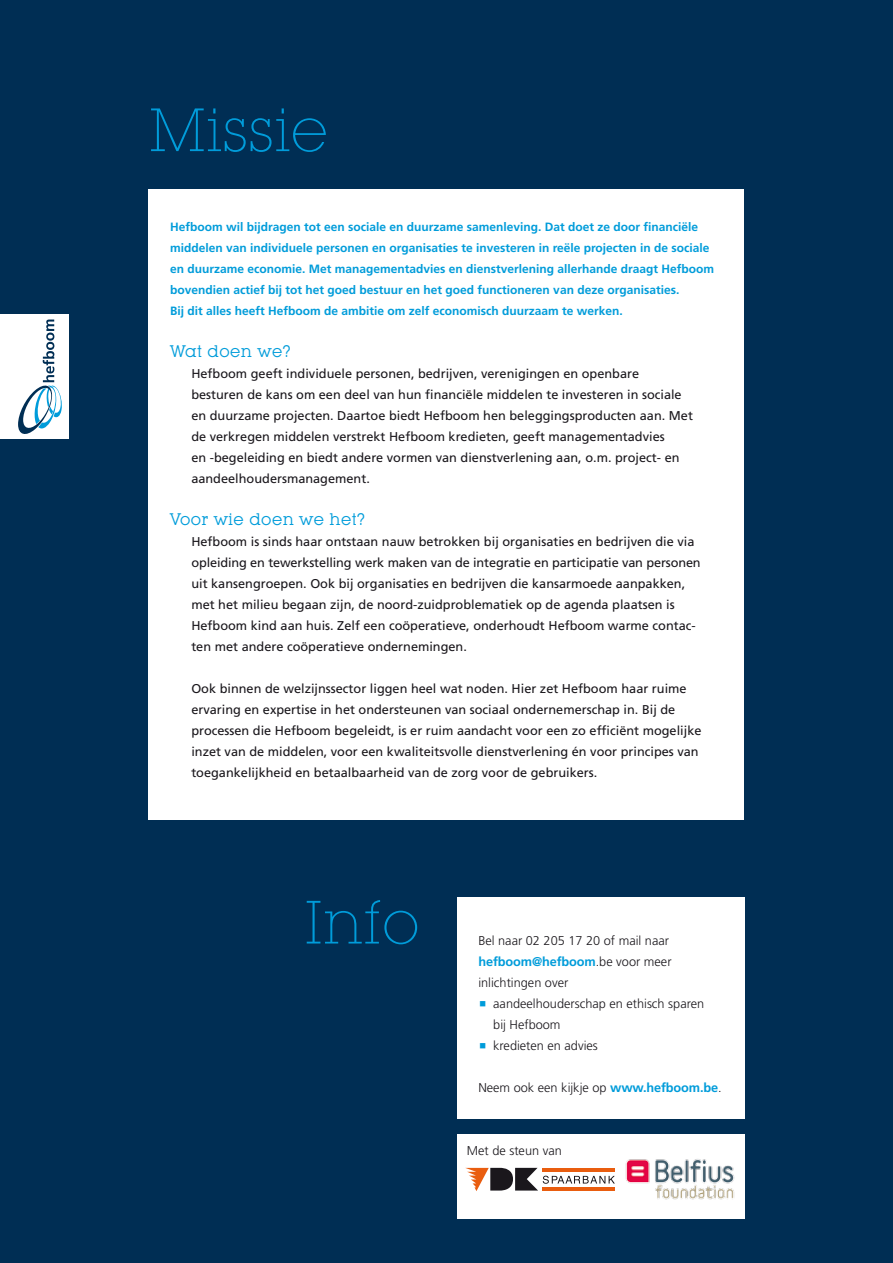
<style>
.page{position:relative;width:893px;height:1263px;background:#002e54}
.page>*{position:absolute;margin:0;border:0;box-sizing:border-box;transform-origin:0 0}
.t1{font:300 60px "Lubalin Graph IT Cby BT Xtra";color:#009cda}
.t2{font:16.5px "Lubalin Graph IT Cby BT";letter-spacing:.025em;color:#009cda}
.t3{font:12.75px/21px "Frutiger";color:#1a171c}
.t4{font:300 12.75px/21px "Frutiger";color:#1a171c}
.t5{font:700 12px/21px "Frutiger";color:#009cda}
.s1{font-weight:700;color:#009cda}
</style>
<div class="page">
<div style="left:0;top:314px;width:68px;height:125px;background:#fff"></div>
<svg style="left:18px;top:319px;width:44px;height:115px"></svg>
<div style="left:149px;top:189px;width:595px;height:630px;background:#fff"></div>
<div style="left:457px;top:898px;width:287px;height:221px;background:#fff"></div>
<div style="left:457px;top:1134px;width:287px;height:84px;background:#fff"></div>
<svg style="left:466px;top:1168px;width:149px;height:23px"></svg>
<img style="left:625px;top:1159px;width:110px;height:41px">
<h1 class="t1" style="left:149px;top:93px;width:181px">Missie</h1>
<p class="t5" style="left:170px;top:216px;width:546px">Hefboom wil bijdragen tot een sociale en duurzame samenleving. Dat doet ze door financiële middelen van individuele personen en organisaties te investeren in reële projecten in de sociale en duurzame economie. Met managementadvies en dienstverlening allerhande draagt Hefboom bovendien actief bij tot het goed bestuur en het goed functioneren van deze organisaties.<br>Bij dit alles heeft Hefboom de ambitie om zelf economisch duurzaam te werken.</p>
<p class="t2" style="left:170px;top:341px;width:122px">Wat doen we?</p>
<p class="t3" style="left:191px;top:363px;width:503px">Hefboom geeft individuele personen, bedrijven, verenigingen en openbare besturen de kans om een deel van hun financiële middelen te investeren in sociale en duurzame projecten. Daartoe biedt Hefboom hen beleggingsproducten aan. Met de verkregen middelen verstrekt Hefboom kredieten, geeft managementadvies<br>en -begeleiding en biedt andere vormen van dienstverlening aan, o.m. project- en aandeelhoudersmanagement.</p>
<p class="t2" style="left:170px;top:509px;width:196px">Voor wie doen we het?</p>
<p class="t3" style="left:191px;top:531px;width:511px">Hefboom is sinds haar ontstaan nauw betrokken bij organisaties en bedrijven die via opleiding en tewerkstelling werk maken van de integratie en participatie van personen uit kansengroepen. Ook bij organisaties en bedrijven die kansarmoede aanpakken, met het milieu begaan zijn, de noord-zuidproblematiek op de agenda plaatsen is Hefboom kind aan huis. Zelf een coöperatieve, onderhoudt Hefboom warme contac&shy;ten met andere coöperatieve ondernemingen.</p>
<p class="t3" style="left:191px;top:678px;width:512px">Ook binnen de welzijnssector liggen heel wat noden. Hier zet Hefboom haar ruime ervaring en expertise in het ondersteunen van sociaal ondernemerschap in. Bij de processen die Hefboom begeleidt, is er ruim aandacht voor een zo efficiënt mogelijke inzet van de middelen, voor een kwaliteitsvolle dienstverlening én voor principes van toegankelijkheid en betaalbaarheid van de zorg voor de gebruikers.</p>
<h1 class="t1" style="left:304px;top:886px;width:116px">Info</h1>
<p class="t4" style="left:478px;top:930px;width:195px">Bel naar 02 205 17 20 of mail naar <span class="s1">hefboom@hefboom</span>.be voor meer inlichtingen over</p>
<p class="t4" style="left:493px;top:993px;width:212px">aandeelhouderschap en ethisch sparen bij Hefboom<br>kredieten en advies</p>
<p class="t4" style="left:478px;top:1077px;width:245px">Neem ook een kijkje op <span class="s1">www.hefboom.be</span>.</p>
<p class="t4" style="left:467px;top:1140px;width:96px">Met de steun van</p>
</div>
